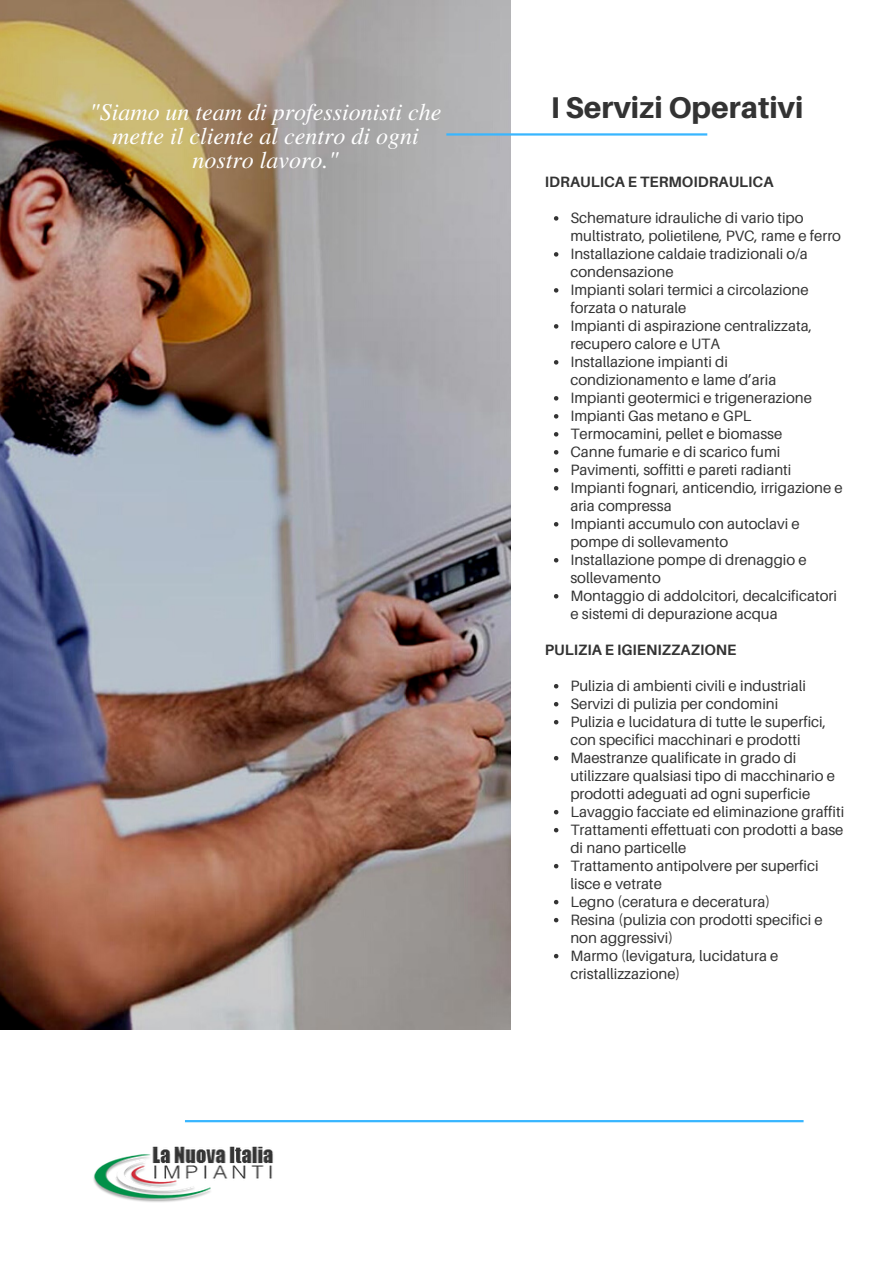
<style>
.page{position:relative;width:893px;height:1264px;background:#fff}
.page>*{position:absolute;margin:0;border:0;box-sizing:border-box;transform-origin:0 0}
.t1{font:800 30px "Aileron";color:#333}
.t2{font:italic 24px/23.5px "Te X Gyre Termes";color:#fff;text-align:center}
.t3{font:15px/18px "Aileron";color:#333}
.t4{font:700 15px "Aileron";color:#333}
</style>
<div class="page">
<img style="left:0;top:0;width:510px;height:1029px">
<hr style="left:446px;top:133px;width:261px;height:3px;background:#38b6ff">
<img style="left:93px;top:1146px;width:181px;height:56px">
<hr style="left:185px;top:1119px;width:618px;height:3px;background:#38b6ff">
<svg style="left:554px;top:216px;width:4px;height:5px"></svg>
<svg style="left:554px;top:252px;width:4px;height:4px"></svg>
<svg style="left:554px;top:288px;width:4px;height:4px"></svg>
<svg style="left:554px;top:324px;width:4px;height:4px"></svg>
<svg style="left:554px;top:360px;width:4px;height:4px"></svg>
<svg style="left:554px;top:396px;width:4px;height:4px"></svg>
<svg style="left:554px;top:414px;width:4px;height:4px"></svg>
<svg style="left:554px;top:432px;width:4px;height:4px"></svg>
<svg style="left:554px;top:450px;width:4px;height:4px"></svg>
<svg style="left:554px;top:468px;width:4px;height:4px"></svg>
<svg style="left:554px;top:486px;width:4px;height:4px"></svg>
<svg style="left:554px;top:522px;width:4px;height:4px"></svg>
<svg style="left:554px;top:558px;width:4px;height:4px"></svg>
<svg style="left:554px;top:594px;width:4px;height:4px"></svg>
<svg style="left:554px;top:684px;width:4px;height:4px"></svg>
<svg style="left:554px;top:702px;width:4px;height:4px"></svg>
<svg style="left:554px;top:720px;width:4px;height:4px"></svg>
<svg style="left:554px;top:756px;width:4px;height:4px"></svg>
<svg style="left:554px;top:810px;width:4px;height:4px"></svg>
<svg style="left:554px;top:828px;width:4px;height:4px"></svg>
<svg style="left:554px;top:863px;width:4px;height:5px"></svg>
<svg style="left:554px;top:899px;width:4px;height:5px"></svg>
<svg style="left:554px;top:917px;width:4px;height:5px"></svg>
<svg style="left:554px;top:953px;width:4px;height:5px"></svg>
<h2 class="t2" style="left:90px;top:99px;width:353px">"Siamo un team di professionisti che mette il cliente al centro di ogni nostro lavoro."</h2>
<h1 class="t1" style="left:550px;top:89px;width:254px">I Servizi Operativi</h1>
<p class="t4" style="left:545px;top:172px;width:230px">IDRAULICA E TERMOIDRAULICA</p>
<p class="t3" style="left:570px;top:208px;width:274px">Schemature idrauliche di vario tipo multistrato, polietilene, PVC, rame e ferro<br>Installazione caldaie tradizionali o/a condensazione<br>Impianti solari termici a circolazione forzata o naturale<br>Impianti di aspirazione centralizzata, recupero calore e UTA<br>Installazione impianti di condizionamento e lame d’aria<br>Impianti geotermici e trigenerazione<br>Impianti Gas metano e GPL<br>Termocamini, pellet e biomasse<br>Canne fumarie e di scarico fumi<br>Pavimenti, soffitti e pareti radianti<br>Impianti fognari, anticendio, irrigazione e aria compressa<br>Impianti accumulo con autoclavi e pompe di sollevamento<br>Installazione pompe di drenaggio e sollevamento<br>Montaggio di addolcitori, decalcificatori e sistemi di depurazione acqua</p>
<p class="t4" style="left:545px;top:640px;width:193px">PULIZIA E IGIENIZZAZIONE</p>
<p class="t3" style="left:570px;top:676px;width:275px">Pulizia di ambienti civili e industriali Servizi di pulizia per condomini<br>Pulizia e lucidatura di tutte le superfici, con specifici macchinari e prodotti Maestranze qualificate in grado di utilizzare qualsiasi tipo di macchinario e prodotti adeguati ad ogni superficie Lavaggio facciate ed eliminazione graffiti Trattamenti effettuati con prodotti a base di nano particelle<br>Trattamento antipolvere per superfici lisce e vetrate<br>Legno (ceratura e deceratura)<br>Resina (pulizia con prodotti specifici e non aggressivi)<br>Marmo (levigatura, lucidatura e cristallizzazione)</p>
</div>
